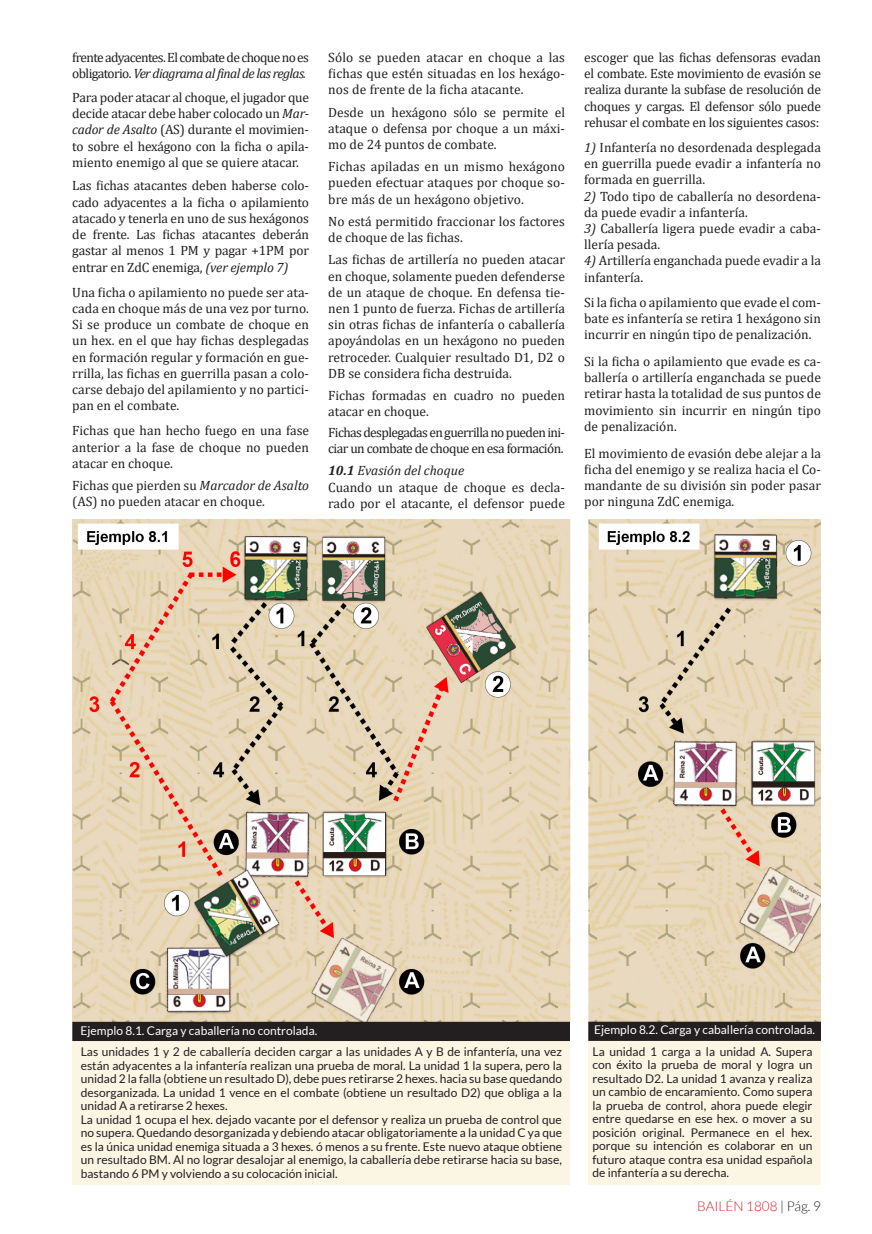
<style>
.page{position:relative;width:872px;height:1234px;background:#fff}
.page>*{position:absolute;margin:0;border:0;box-sizing:border-box;transform-origin:0 0}
.RELLENO_REGLAS{font:13.5px/16.2px "Cambria";color:#231f20;text-align:justify}
.RELLENO_REGLAS-2{font:13.5px/16.2px "Cambria";letter-spacing:-.045em;color:#231f20}
.RELLENO_REGLAS-3{font:italic 13.5px "Cambria";color:#231f20}
.t1{font:300 13.5px "Lato";color:#d1232a}
.TITULAR_SUMARIO_-2A{font:12px/13.5px "Lato";color:#231f20;text-align:justify}
.t2{font:12px "Lato";color:#fff}
.s1{font-style:italic}
.s2{font-weight:700}
.s3{color:#231f20}
</style>
<div class="page">
<div style="left:588px;top:1031px;width:233px;height:153px;background:#fbf5e4"></div>
<div style="left:72px;top:1031px;width:498px;height:153px;background:#fbf5e4"></div>
<img style="left:72px;top:519px;width:749px;height:503px">
<div style="left:73px;top:1022px;width:496px;height:17px;background:#231f20"></div>
<div style="left:72px;top:1021px;width:498px;height:19px;border:2px solid #231f20"></div>
<div style="left:589px;top:1022px;width:231px;height:17px;background:#231f20"></div>
<div style="left:588px;top:1021px;width:233px;height:19px;border:2px solid #231f20"></div>
<p class="RELLENO_REGLAS-2" style="left:72px;top:49px;width:238px">frente adyacentes. El combate de choque no es obligatorio. <span class="s1">Ver diagrama al final de las reglas.</span></p>
<p class="RELLENO_REGLAS" style="left:72px;top:89px;width:238px">Para poder atacar al choque, el jugador que decide atacar debe haber colocado un <span class="s1">Mar&shy;cador de Asalto</span> (AS) durante el movimien&shy;to sobre el hexágono con la ficha o apila&shy;miento enemigo al que se quiere atacar.</p>
<p class="RELLENO_REGLAS" style="left:72px;top:178px;width:238px">Las fichas atacantes deben haberse colo&shy;cado adyacentes a la ficha o apilamiento atacado y tenerla en uno de sus hexágonos de frente. Las fichas atacantes deberán gastar al menos 1 PM y pagar +1PM por entrar en ZdC enemiga, <span class="s1">(ver ejemplo 7)</span></p>
<p class="RELLENO_REGLAS" style="left:72px;top:284px;width:238px">Una ficha o apilamiento no puede ser ata&shy;cada en choque más de una vez por turno.<br>Si se produce un combate de choque en un hex. en el que hay fichas desplegadas en formación regular y formación en gue&shy;rrilla, las fichas en guerrilla pasan a colo&shy;carse debajo del apilamiento y no partici&shy;pan en el combate.</p>
<p class="RELLENO_REGLAS" style="left:72px;top:422px;width:238px">Fichas que han hecho fuego en una fase anterior a la fase de choque no pueden atacar en choque.</p>
<p class="RELLENO_REGLAS" style="left:72px;top:477px;width:238px">Fichas que pierden su <span class="s1">Marcador de Asalto </span>(AS) no pueden atacar en choque.</p>
<p class="RELLENO_REGLAS" style="left:328px;top:49px;width:238px">Sólo se pueden atacar en choque a las fichas que estén situadas en los hexágo&shy;nos de frente de la ficha atacante.</p>
<p class="RELLENO_REGLAS" style="left:328px;top:104px;width:238px">Desde un hexágono sólo se permite el ataque o defensa por choque a un máxi&shy;mo de 24 puntos de combate.</p>
<p class="RELLENO_REGLAS" style="left:328px;top:158px;width:238px">Fichas apiladas en un mismo hexágono pueden efectuar ataques por choque so&shy;bre más de un hexágono objetivo.</p>
<p class="RELLENO_REGLAS" style="left:328px;top:213px;width:238px">No está permitido fraccionar los factores de choque de las fichas.</p>
<p class="RELLENO_REGLAS" style="left:328px;top:251px;width:238px">Las fichas de artillería no pueden atacar en choque, solamente pueden defenderse de un ataque de choque. En defensa tie&shy;nen 1 punto de fuerza. Fichas de artillería sin otras fichas de infantería o caballería apoyándolas en un hexágono no pueden retroceder. Cualquier resultado D1, D2 o DB se considera ficha destruida.</p>
<p class="RELLENO_REGLAS" style="left:328px;top:387px;width:238px">Fichas formadas en cuadro no pueden atacar en choque.</p>
<p class="RELLENO_REGLAS-2" style="left:328px;top:424px;width:238px">Fichas desplegadas en guerrilla no pueden ini&shy;ciar un combate de choque en esa formación.</p>
<p class="RELLENO_REGLAS-3" style="left:328px;top:461px;width:137px"><span class="s2">10.1</span> Evasión del choque</p>
<p class="RELLENO_REGLAS" style="left:328px;top:478px;width:238px">Cuando un ataque de choque es decla&shy;rado por el atacante, el defensor puede</p>
<p class="RELLENO_REGLAS" style="left:584px;top:49px;width:238px">escoger que las fichas defensoras evadan el combate. Este movimiento de evasión se realiza durante la subfase de resolución de choques y cargas. El defensor sólo puede rehusar el combate en los siguientes casos:</p>
<p class="RELLENO_REGLAS" style="left:584px;top:139px;width:238px"><span class="s1">1)</span> Infantería no desordenada desplegada en guerrilla puede evadir a infantería no formada en guerrilla.</p>
<p class="RELLENO_REGLAS" style="left:584px;top:188px;width:238px"><span class="s1">2)</span> Todo tipo de caballería no desordena&shy;da puede evadir a infantería.</p>
<p class="RELLENO_REGLAS" style="left:584px;top:220px;width:238px"><span class="s1">3)</span> Caballería ligera puede evadir a caba&shy;llería pesada.</p>
<p class="RELLENO_REGLAS" style="left:584px;top:253px;width:238px"><span class="s1">4)</span> Artillería enganchada puede evadir a la infantería.</p>
<p class="RELLENO_REGLAS" style="left:584px;top:294px;width:238px">Si la ficha o apilamiento que evade el com&shy;bate es infantería se retira 1 hexágono sin incurrir en ningún tipo de penalización.</p>
<p class="RELLENO_REGLAS" style="left:584px;top:353px;width:238px">Si la ficha o apilamiento que evade es ca&shy;ballería o artillería enganchada se puede retirar hasta la totalidad de sus puntos de movimiento sin incurrir en ningún tipo de penalización.</p>
<p class="RELLENO_REGLAS" style="left:584px;top:445px;width:238px">El movimiento de evasión debe alejar a la ficha del enemigo y se realiza hacia el Co&shy;mandante de su división sin poder pasar por ninguna ZdC enemiga.</p>
<p class="t2" style="left:81px;top:1024px;width:238px">Ejemplo 8.1. Carga y caballería no controlada.</p>
<p class="t2" style="left:594px;top:1023px;width:222px">Ejemplo 8.2. Carga y caballería controlada.</p>
<p class="TITULAR_SUMARIO_-2A" style="left:81px;top:1044px;width:483px">Las unidades 1 y 2 de caballería deciden cargar a las unidades A y B de infantería, una vez están adyacentes a la infantería realizan una prueba de moral. La unidad 1 la supera, pero la unidad 2 la falla (obtiene un resultado D), debe pues retirarse 2 hexes. hacia su base quedando desorganizada. La unidad 1 vence en el combate (obtiene un resultado D2) que obliga a la unidad A a retirarse 2 hexes.</p>
<p class="TITULAR_SUMARIO_-2A" style="left:81px;top:1112px;width:483px">La unidad 1 ocupa el hex. dejado vacante por el defensor y realiza un prueba de control que no supera. Quedando desorganizada y debiendo atacar obligatoriamente a la unidad C ya que es la única unidad enemiga situada a 3 hexes. ó menos a su frente. Este nuevo ataque obtiene un resultado BM. Al no lograr desalojar al enemigo, la caballería debe retirarse hacia su base, bastando 6 PM y volviendo a su colocación inicial.</p>
<p class="TITULAR_SUMARIO_-2A" style="left:592px;top:1044px;width:221px">La unidad 1 carga a la unidad A. Supera con éxito la prueba de moral y logra un resultado D2. La unidad 1 avanza y realiza un cambio de encaramiento. Como supera la prueba de control, ahora puede elegir entre quedarse en ese hex. o mover a su posición original. Permanece en el hex. porque su intención es colaborar en un futuro ataque contra esa unidad española de infantería a su derecha.</p>
<p class="t1" style="left:697px;top:1198px;width:125px">BAILÉN 1808 <span class="s3">| Pág. 9</span></p>
</div>
